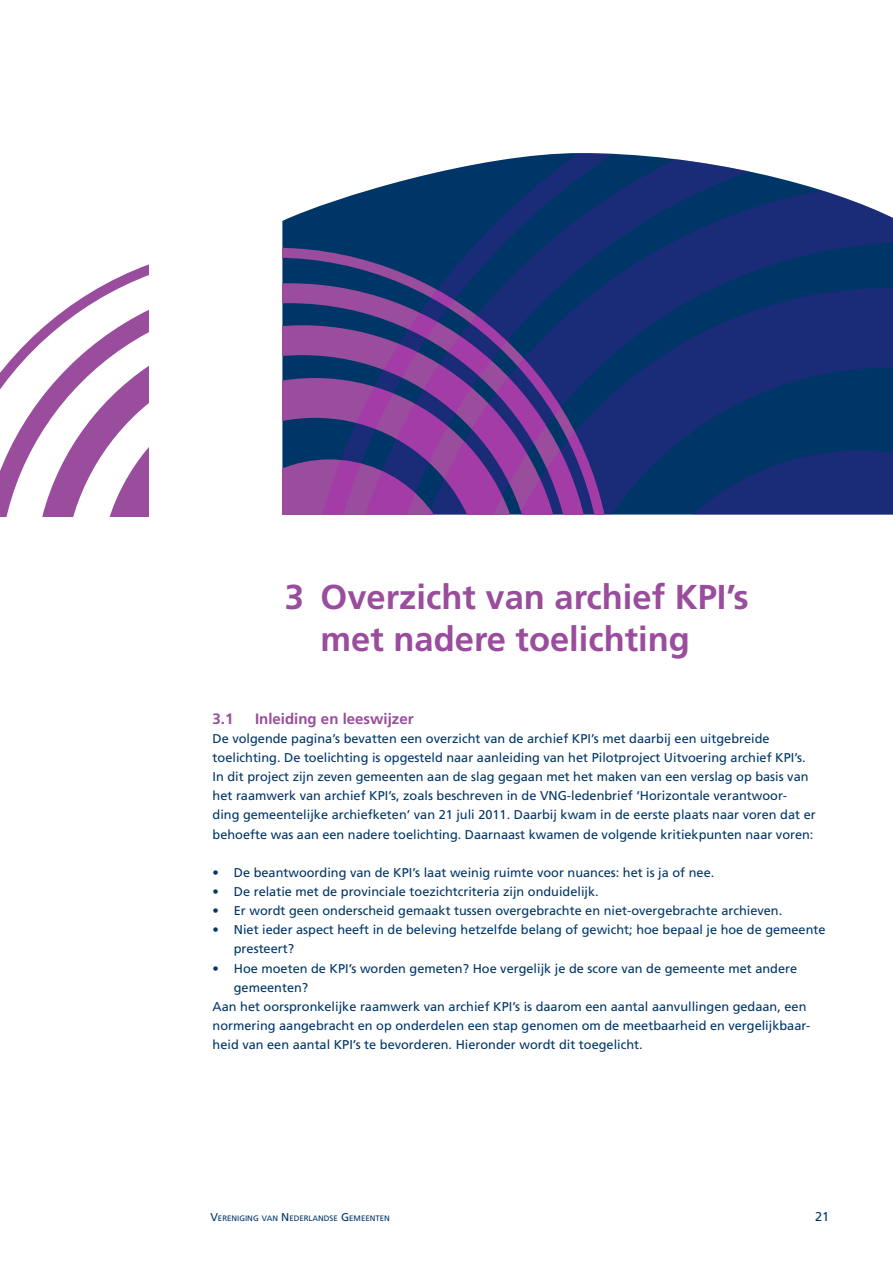
<style>
.page{position:relative;width:893px;height:1263px;background:#fff}
.page>*{position:absolute;margin:0;border:0;box-sizing:border-box;transform-origin:0 0}
.t1{font:700 34.5px/42px "Frutiger LT Std";color:#9a4c9d}
.t2{font:700 15px "Frutiger LT Std";color:#9a4c9d}
.t3{font:12.75px/19.2px "Frutiger LT Std";color:#003667}
.t4{font:7.8px "Frutiger LT Std";color:#003667}
.s1{font-size:11.25px}
</style>
<div class="page">
<svg style="left:0;top:264px;width:149px;height:252px"></svg>
<svg style="left:282px;top:153px;width:611px;height:361px"></svg>
<svg style="left:282px;top:248px;width:330px;height:266px"></svg>
<h1 class="t1" style="left:321px;top:576px;width:430px;text-indent:-36px">3 Overzicht van archief KPI’s met nadere toelichting</h1>
<p class="t2" style="left:213px;top:710px;width:202px">3.1 I nleiding en leeswijzer</p>
<p class="t3" style="left:213px;top:729px;width:605px">De volgende pagina’s bevatten een overzicht van de archief KPI’s met daarbij een uitgebreide toelichting. De toelichting is opgesteld naar aanleiding van het Pilotproject Uitvoering archief KPI’s.<br>In dit project zijn zeven gemeenten aan de slag gegaan met het maken van een verslag op basis van het raamwerk van archief KPI’s, zoals beschreven in de VNG-ledenbrief ‘Horizontale verantwoor&shy;ding gemeentelijke archiefketen’ van 21 juli 2011. Daarbij kwam in de eerste plaats naar voren dat er behoefte was aan een nadere toelichting. Daarnaast kwamen de volgende kritiekpunten naar voren:</p>
<p class="t3" style="left:213px;top:863px;width:503px">• De beantwoording van de KPI’s laat weinig ruimte voor nuances: het is ja of nee.</p>
<p class="t3" style="left:213px;top:882px;width:388px">• De relatie met de provinciale toezichtcriteria zijn onduidelijk.</p>
<p class="t3" style="left:213px;top:901px;width:571px">• Er wordt geen onderscheid gemaakt tussen overgebrachte en niet-overgebrachte archieven.</p>
<p class="t3" style="left:234px;top:920px;width:593px;text-indent:-21px">• Niet ieder aspect heeft in de beleving hetzelfde belang of gewicht; hoe bepaal je hoe de gemeente presteert?</p>
<p class="t3" style="left:213px;top:958px;width:586px">• Hoe moeten de KPI’s worden gemeten? Hoe vergelijk je de score van de gemeente met andere</p>
<p class="t3" style="left:234px;top:978px;width:76px">gemeenten?</p>
<p class="t3" style="left:213px;top:997px;width:595px">Aan het oorspronkelijke raamwerk van archief KPI’s is daarom een aantal aanvullingen gedaan, een</p>
<p class="t3" style="left:213px;top:1016px;width:599px">normering aangebracht en op onderdelen een stap genomen om de meetbaarheid en vergelijkbaar-</p>
<p class="t3" style="left:213px;top:1035px;width:432px">heid van een aantal KPI’s te bevorderen. Hieronder wordt dit toegelicht.</p>
<p class="t4" style="left:210px;top:1214px;width:181px"><span class="s1">V</span>ERENIGING VAN <span class="s1">N</span> EDERLANDSE <span class="s1">G</span> EMEENTEN</p>
<p class="t3" style="left:815px;top:1207px;width:16px">21</p>
</div>
